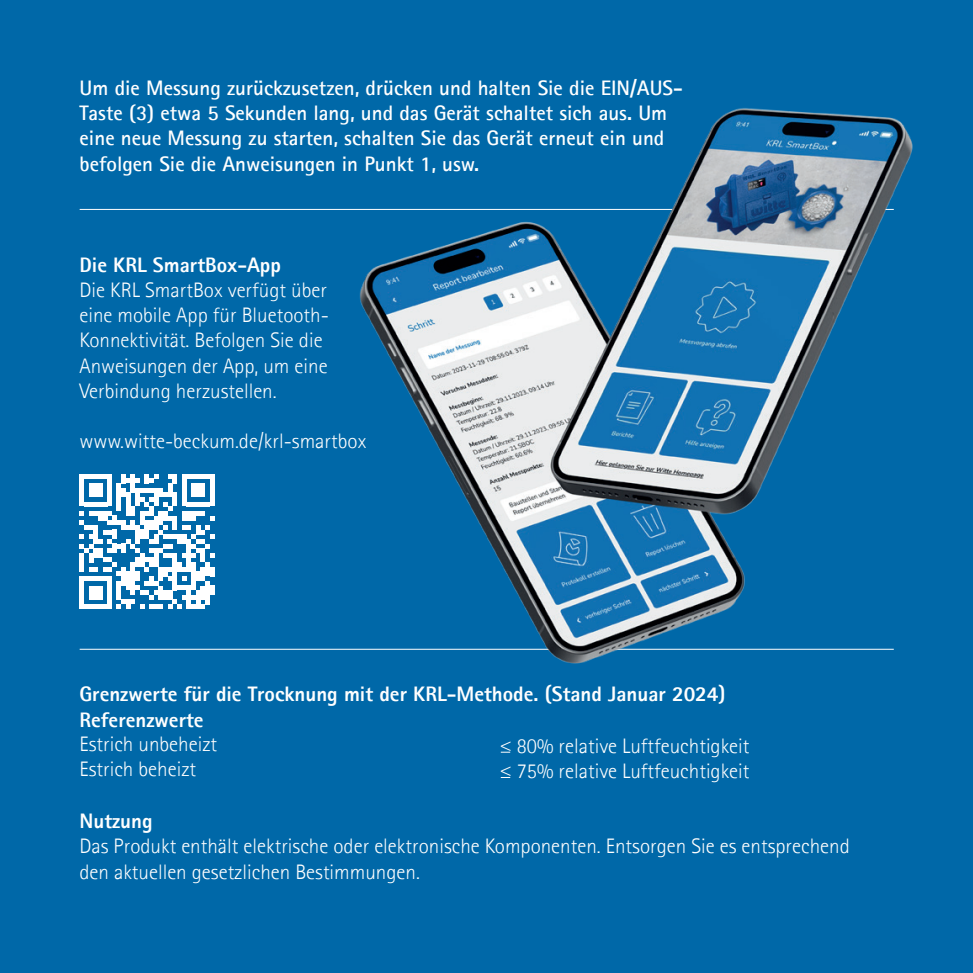
<style>
.page{position:relative;width:973px;height:973px;background:#fff}
.page>*{position:absolute;margin:0;border:0;box-sizing:border-box;transform-origin:0 0}
.Tre___tekstu{font:300 21px/25.2px "Rotis Sans Serif";color:#fff}
.Tre___tekstu-2{font:700 21px/25.2px "Rotis Sans Serif";color:#fff}
.nagłówek{font:800 21px "Rotis Sans Serif";color:#fff}
</style>
<div class="page">
<div style="left:0;top:0;width:972px;height:972px;background:#0068a8"></div>
<svg style="left:79px;top:474px;width:135px;height:134px"></svg>
<hr style="left:80px;top:648px;width:813px;height:1px;background:#fff">
<hr style="left:80px;top:209px;width:813px;height:1px;background:#fff">
<img style="left:283px;top:108px;width:630px;height:556px">
<p class="Tre___tekstu-2" style="left:80px;top:75px;width:604px">Um die Messung zurückzusetzen, drücken und halten Sie die EIN/AUS-Taste (3) etwa 5 Sekunden lang, und das Gerät schaltet sich aus. Um eine neue Messung zu starten, schalten Sie das Gerät erneut ein und befolgen Sie die Anweisungen in Punkt 1, usw.</p>
<p class="nagłówek" style="left:79px;top:251px;width:203px">Die KRL SmartBox-App</p>
<p class="Tre___tekstu" style="left:79px;top:277px;width:251px">Die KRL SmartBox verfügt über eine mobile App für Bluetooth-<br>Konnektivität. Befolgen Sie die<br>Anweisungen der App, um eine<br>Verbindung herzustellen.</p>
<p class="Tre___tekstu" style="left:79px;top:428px;width:288px">www.witte-beckum.de/krl-smartbox</p>
<p class="nagłówek" style="left:79px;top:680px;width:647px">Grenzwerte für die Trocknung mit der KRL-Methode. (Stand Januar 2024)</p>
<p class="nagłówek" style="left:79px;top:706px;width:126px">Referenzwerte</p>
<p class="Tre___tekstu" style="left:79px;top:731px;width:139px">Estrich unbeheizt</p>
<p class="Tre___tekstu" style="left:499px;top:732px;width:251px">&lt; 80% relative Luftfeuchtigkeit</p>
<p class="Tre___tekstu" style="left:79px;top:756px;width:118px">Estrich beheizt</p>
<p class="Tre___tekstu" style="left:499px;top:758px;width:251px">&lt; 75% relative Luftfeuchtigkeit</p>
<p class="nagłówek" style="left:79px;top:807px;width:75px">Nutzung</p>
<p class="Tre___tekstu" style="left:79px;top:833px;width:771px">Das Produkt enthält elektrische oder elektronische Komponenten. Entsorgen Sie es entsprechend den aktuellen gesetzlichen Bestimmungen.</p>
</div>
